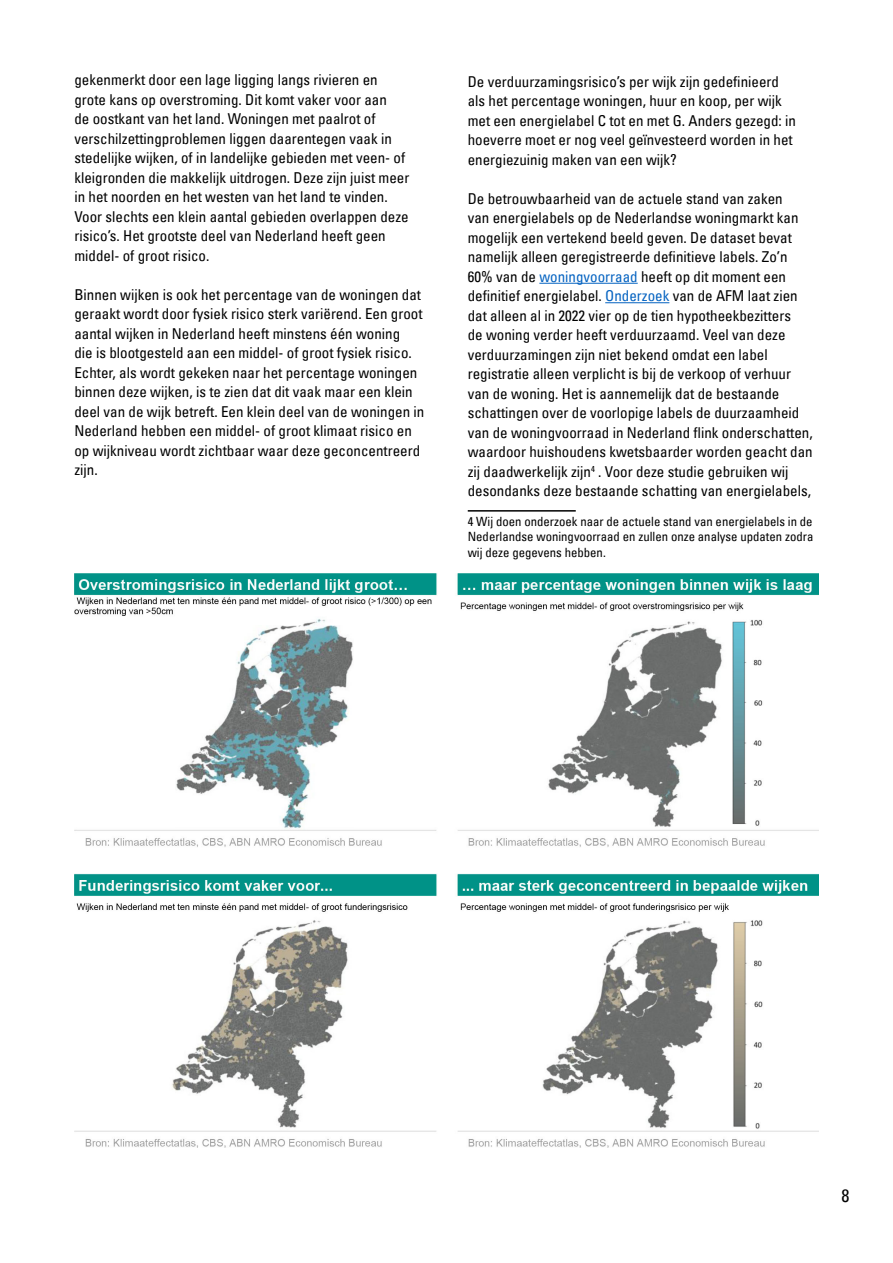
<style>
.page{position:relative;width:893px;height:1263px;background:#fff}
.page>*{position:absolute;margin:0;border:0;box-sizing:border-box;transform-origin:0 0}
.t1{font:condensed 18px "Univers LT";color:#000}
.t2{font:condensed 15px/19.5px "Univers LT";color:#000}
.t3{font:condensed 12.75px/15.3px "Univers LT";color:#000;text-align:justify}
.s1{color:#0563c1}
</style>
<div class="page">
<img style="left:74px;top:574px;width:745px;height:573px">
<hr style="left:539px;top:283px;width:99px;height:1px;background:#0563c1">
<hr style="left:605px;top:302px;width:64px;height:1px;background:#0563c1">
<hr style="left:468px;top:510px;width:108px;height:2px;background:#000">
<p class="t2" style="left:74px;top:70px;width:336px">gekenmerkt door een lage ligging langs rivieren en grote kans op overstroming. Dit komt vaker voor aan<br>de oostkant van het land. Woningen met paalrot of verschilzettingproblemen liggen daarentegen vaak in stedelijke wijken, of in landelijke gebieden met veen- of kleigronden die makkelijk uitdrogen. Deze zijn juist meer in het noorden en het westen van het land te vinden.<br>Voor slechts een klein aantal gebieden overlappen deze risico’s. Het grootste deel van Nederland heeft geen middel- of groot risico.</p>
<p class="t2" style="left:74px;top:284px;width:351px">Binnen wijken is ook het percentage van de woningen dat geraakt wordt door fysiek risico sterk variërend. Een groot aantal wijken in Nederland heeft minstens één woning<br>die is blootgesteld aan een middel- of groot fysiek risico.<br>Echter, als wordt gekeken naar het percentage woningen binnen deze wijken, is te zien dat dit vaak maar een klein deel van de wijk betreft. Een klein deel van de woningen in Nederland hebben een middel- of groot klimaat risico en op wijkniveau wordt zichtbaar waar deze geconcentreerd zijn.</p>
<p class="t2" style="left:468px;top:71px;width:330px">De verduurzamingsrisico’s per wijk zijn gedefinieerd als het percentage woningen, huur en koop, per wijk met een energielabel C tot en met G. Anders gezegd: in hoeverre moet er nog veel geïnvesteerd worden in het energiezuinig maken van een wijk?</p>
<p class="t2" style="left:468px;top:188px;width:346px">De betrouwbaarheid van de actuele stand van zaken<br>van energielabels op de Nederlandse woningmarkt kan mogelijk een vertekend beeld geven. De dataset bevat namelijk alleen geregistreerde definitieve labels. Zo’n 60% van de <span class="s1">woningvoorraad</span> heeft op dit moment een definitief energielabel. <span class="s1">Onderzoek</span> van de AFM laat zien dat alleen al in 2022 vier op de tien hypotheekbezitters<br>de woning verder heeft verduurzaamd. Veel van deze verduurzamingen zijn niet bekend omdat een label registratie alleen verplicht is bij de verkoop of verhuur van de woning. Het is aannemelijk dat de bestaande schattingen over de voorlopige labels de duurzaamheid van de woningvoorraad in Nederland flink onderschatten, waardoor huishoudens kwetsbaarder worden geacht dan zij daadwerkelijk zijn<sup>4</sup> . Voor deze studie gebruiken wij desondanks deze bestaande schatting van energielabels,</p>
<p class="t3" style="left:468px;top:514px;width:347px">4 Wij doen onderzoek naar de actuele stand van energielabels in de Nederlandse woningvoorraad en zullen onze analyse updaten zodra wij deze gegevens hebben.</p>
<p class="t1" style="left:842px;top:1184px;width:9px">8</p>
</div>
